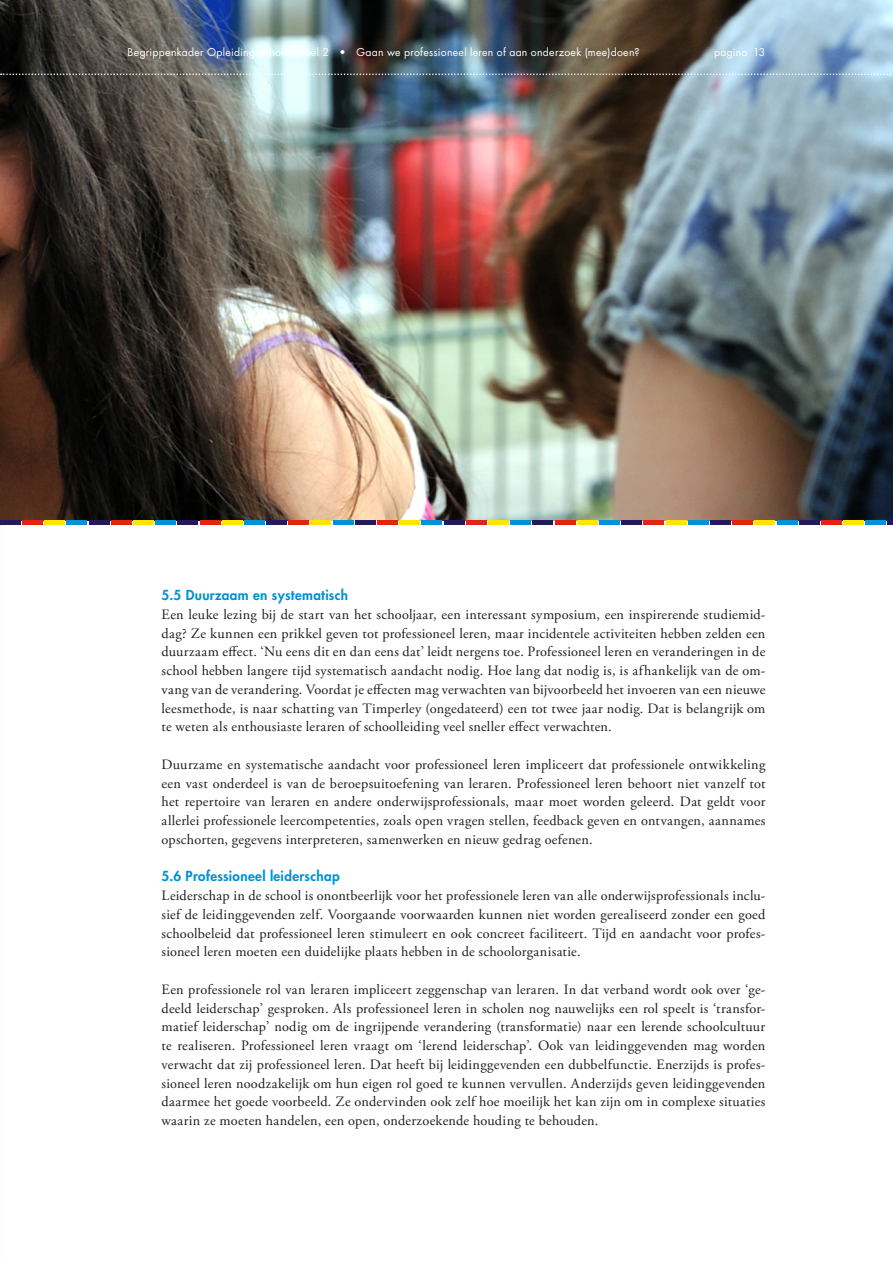
<style>
.page{position:relative;width:893px;height:1263px;background:#fff}
.page>*{position:absolute;margin:0;border:0;box-sizing:border-box;transform-origin:0 0}
.paragraaf__-8{font:14.25px/18.8px "Adobe Garamond Pro";letter-spacing:.015em;color:#1d1d1b;text-align:justify}
.kop2__-8{font:800 13.5px "Futura Std";letter-spacing:.025em;color:#0092d4}
.t1{font:10.5px "Futura Std";letter-spacing:.025em;color:#fff}
</style>
<div class="page">
<img style="left:0;top:0;width:893px;height:521px">
<hr style="left:0;top:521px;width:21px;height:4px;background:#251b5c">
<hr style="left:22px;top:521px;width:21px;height:4px;background:#e42413">
<hr style="left:44px;top:521px;width:21px;height:4px;background:#ffe500">
<hr style="left:67px;top:521px;width:20px;height:4px;background:#0092d4">
<hr style="left:710px;top:521px;width:21px;height:4px;background:#251b5c">
<hr style="left:732px;top:521px;width:21px;height:4px;background:#e42413">
<hr style="left:754px;top:521px;width:21px;height:4px;background:#ffe500">
<hr style="left:777px;top:521px;width:20px;height:4px;background:#0092d4">
<hr style="left:355px;top:521px;width:21px;height:4px;background:#251b5c">
<hr style="left:377px;top:521px;width:21px;height:4px;background:#e42413">
<hr style="left:399px;top:521px;width:21px;height:4px;background:#ffe500">
<hr style="left:422px;top:521px;width:20px;height:4px;background:#0092d4">
<hr style="left:178px;top:521px;width:20px;height:4px;background:#251b5c">
<hr style="left:200px;top:521px;width:20px;height:4px;background:#e42413">
<hr style="left:222px;top:521px;width:20px;height:4px;background:#ffe500">
<hr style="left:244px;top:521px;width:21px;height:4px;background:#0092d4">
<svg style="left:888px;top:521px;width:5px;height:4px"></svg>
<hr style="left:533px;top:521px;width:20px;height:4px;background:#251b5c">
<hr style="left:555px;top:521px;width:20px;height:4px;background:#e42413">
<hr style="left:577px;top:521px;width:20px;height:4px;background:#ffe500">
<hr style="left:599px;top:521px;width:21px;height:4px;background:#0092d4">
<hr style="left:89px;top:521px;width:20px;height:4px;background:#251b5c">
<hr style="left:111px;top:521px;width:20px;height:4px;background:#e42413">
<hr style="left:133px;top:521px;width:21px;height:4px;background:#ffe500">
<hr style="left:155px;top:521px;width:21px;height:4px;background:#0092d4">
<hr style="left:799px;top:521px;width:20px;height:4px;background:#251b5c">
<hr style="left:821px;top:521px;width:21px;height:4px;background:#e42413">
<hr style="left:843px;top:521px;width:21px;height:4px;background:#ffe500">
<hr style="left:865px;top:521px;width:21px;height:4px;background:#0092d4">
<hr style="left:444px;top:521px;width:20px;height:4px;background:#251b5c">
<hr style="left:466px;top:521px;width:21px;height:4px;background:#e42413">
<hr style="left:488px;top:521px;width:21px;height:4px;background:#ffe500">
<hr style="left:510px;top:521px;width:21px;height:4px;background:#0092d4">
<hr style="left:266px;top:521px;width:21px;height:4px;background:#251b5c">
<hr style="left:288px;top:521px;width:21px;height:4px;background:#e42413">
<hr style="left:311px;top:521px;width:20px;height:4px;background:#ffe500">
<hr style="left:333px;top:521px;width:20px;height:4px;background:#0092d4">
<hr style="left:621px;top:521px;width:21px;height:4px;background:#251b5c">
<hr style="left:644px;top:521px;width:20px;height:4px;background:#e42413">
<hr style="left:666px;top:521px;width:20px;height:4px;background:#ffe500">
<hr style="left:688px;top:521px;width:20px;height:4px;background:#0092d4">
<svg style="left:1px;top:74px;width:892px;height:1px"></svg>
<p class="t1" style="left:128px;top:46px;width:514px">Begrippenkader Opleidingsscholen deel 2 • Gaan we professioneel leren of aan onderzoek (mee)doen?</p>
<p class="t1" style="left:714px;top:46px;width:53px">pagina 13</p>
<p class="kop2__-8" style="left:162px;top:586px;width:188px">5.5 Duurzaam en systematisch</p>
<p class="paragraaf__-8" style="left:162px;top:605px;width:605px">Een leuke lezing bij de start van het schooljaar, een interessant symposium, een inspirerende studiemid&shy;dag? Ze kunnen een prikkel geven tot professioneel leren, maar incidentele activiteiten hebben zelden een duurzaam effect. ‘Nu eens dit en dan eens dat’ leidt nergens toe. Professioneel leren en veranderingen in de school hebben langere tijd systematisch aandacht nodig. Hoe lang dat nodig is, is afhankelijk van de om&shy;vang van de verandering. Voordat je effecten mag verwachten van bijvoorbeeld het invoeren van een nieuwe leesmethode, is naar schatting van Timperley (ongedateerd) een tot twee jaar nodig. Dat is belangrijk om te weten als enthousiaste leraren of schoolleiding veel sneller effect verwachten.</p>
<p class="paragraaf__-8" style="left:162px;top:755px;width:605px">Duurzame en systematische aandacht voor professioneel leren impliceert dat professionele ontwikkeling een vast onderdeel is van de beroepsuitoefening van leraren. Professioneel leren behoort niet vanzelf tot het repertoire van leraren en andere onderwijsprofessionals, maar moet worden geleerd. Dat geldt voor allerlei professionele leercompetenties, zoals open vragen stellen, feedback geven en ontvangen, aannames opschorten, gegevens interpreteren, samenwerken en nieuw gedrag oefenen.</p>
<p class="kop2__-8" style="left:162px;top:868px;width:180px">5.6 Professioneel leiderschap</p>
<p class="paragraaf__-8" style="left:162px;top:887px;width:605px">Leiderschap in de school is onontbeerlijk voor het professionele leren van alle onderwijsprofessionals inclu&shy;sief de leidinggevenden zelf. Voorgaande voorwaarden kunnen niet worden gerealiseerd zonder een goed schoolbeleid dat professioneel leren stimuleert en ook concreet faciliteert. Tijd en aandacht voor profes&shy;sioneel leren moeten een duidelijke plaats hebben in de schoolorganisatie.</p>
<p class="paragraaf__-8" style="left:162px;top:980px;width:605px">Een professionele rol van leraren impliceert zeggenschap van leraren. In dat verband wordt ook over ‘ge&shy;deeld leiderschap’ gesproken. Als professioneel leren in scholen nog nauwelijks een rol speelt is ‘transfor&shy;matief leiderschap’ nodig om de ingrijpende verandering (transformatie) naar een lerende schoolcultuur te realiseren. Professioneel leren vraagt om ‘lerend leiderschap’. Ook van leidinggevenden mag worden verwacht dat zij professioneel leren. Dat heeft bij leidinggevenden een dubbelfunctie. Enerzijds is profes&shy;sioneel leren noodzakelijk om hun eigen rol goed te kunnen vervullen. Anderzijds geven leidinggevenden daarmee het goede voorbeeld. Ze ondervinden ook zelf hoe moeilijk het kan zijn om in complexe situaties waarin ze moeten handelen, een open, onderzoekende houding te behouden.</p>
</div>
